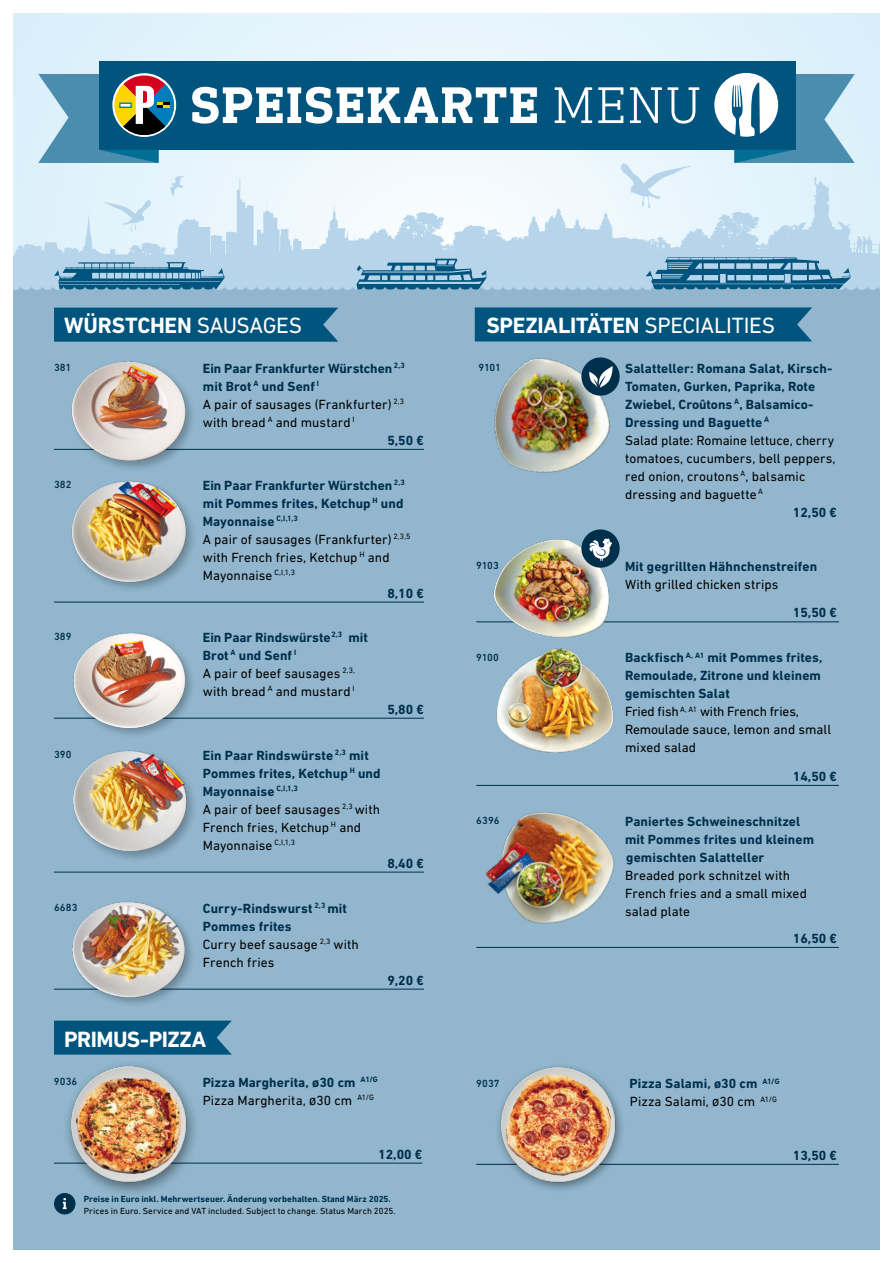
<style>
.page{position:relative;width:893px;height:1263px;background:#fff}
.page>*{position:absolute;margin:0;border:0;box-sizing:border-box;transform-origin:0 0}
.t1{font:700 52.5px "DIN Next Slab Pro";letter-spacing:.02em;color:#fff}
.t2{font:700 22.5px "DIN Next LT Pro";letter-spacing:-.01em;color:#fff}
.t3{font:700 13.5px/18px "DIN Next LT Pro";letter-spacing:.005em;color:#002f4c}
.t4{font:13.5px/18px "DIN Next LT Pro";letter-spacing:.005em;color:#000}
.t5{font:500 10.5px "DIN Next LT Pro";letter-spacing:.01em;color:#002f4c}
.t6{font:9px "DIN Next LT Pro";letter-spacing:.01em;color:#000}
.t7{font:700 9px "DIN Next LT Pro";letter-spacing:.005em;color:#002f4c}
.s1{font-weight:300}
.s2{font-weight:400}
.s3{font-weight:700;color:#002f4c}
.s4{font-weight:400;color:#000}
</style>
<div class="page">
<div style="left:0;top:0;width:893px;height:299px;background:linear-gradient(to right,#e4f4fc,#e4f4fc)"></div>
<svg style="left:13px;top:177px;width:867px;height:106px"></svg>
<svg style="left:645px;top:257px;width:206px;height:26px;background:#5c95b4"></svg>
<svg style="left:54px;top:262px;width:171px;height:21px;background:#6198b7"></svg>
<svg style="left:356px;top:259px;width:131px;height:24px;background:#71a3c0"></svg>
<div style="left:13px;top:283px;width:867px;height:967px;background:#91b6cd"></div>
<div style="left:54px;top:308px;width:284px;height:34px;background:#00547e"></div>
<hr style="left:54px;top:449px;width:370px;height:1px;background:#002f4c">
<hr style="left:54px;top:602px;width:370px;height:1px;background:#002f4c">
<hr style="left:54px;top:718px;width:370px;height:1px;background:#002f4c">
<hr style="left:54px;top:872px;width:370px;height:1px;background:#002f4c">
<hr style="left:54px;top:989px;width:370px;height:1px;background:#002f4c">
<div style="left:70px;top:359px;width:127px;height:114px;background:#000;opacity:.25"></div>
<img style="left:66px;top:361px;width:133px;height:100px">
<div style="left:70px;top:479px;width:128px;height:114px;background:#000;opacity:.25"></div>
<img style="left:58px;top:478px;width:138px;height:104px">
<div style="left:71px;top:631px;width:125px;height:108px;background:#000;opacity:.25"></div>
<img style="left:67px;top:631px;width:127px;height:96px">
<div style="left:71px;top:748px;width:128px;height:115px;background:#000;opacity:.25"></div>
<img style="left:62px;top:749px;width:136px;height:102px">
<div style="left:475px;top:307px;width:337px;height:34px;background:#00547e"></div>
<div style="left:71px;top:900px;width:126px;height:108px;background:#000;opacity:.25"></div>
<img style="left:61px;top:898px;width:130px;height:102px">
<svg style="left:54px;top:1020px;width:178px;height:34px;background:#085a82"></svg>
<svg style="left:620px;top:162px;width:73px;height:47px;background:#dfeff8"></svg>
<svg style="left:170px;top:175px;width:15px;height:21px"></svg>
<svg style="left:101px;top:199px;width:51px;height:33px;background:#daedf8"></svg>
<div style="left:99px;top:61px;width:696px;height:89px;background:#00547e"></div>
<svg style="left:38px;top:74px;width:136px;height:89px"></svg>
<svg style="left:714px;top:73px;width:141px;height:90px"></svg>
<div style="left:54px;top:1193px;width:21px;height:21px;background:#002f4c;border-radius:50%"></div>
<svg style="left:63px;top:1198px;width:4px;height:11px"></svg>
<hr style="left:54px;top:1163px;width:368px;height:1px;background:#002f4c">
<hr style="left:476px;top:622px;width:363px;height:1px;background:#002f4c">
<hr style="left:476px;top:785px;width:363px;height:1px;background:#002f4c">
<hr style="left:476px;top:947px;width:363px;height:1px;background:#002f4c">
<hr style="left:476px;top:1164px;width:363px;height:1px;background:#002f4c">
<div style="left:62px;top:1060px;width:138px;height:138px;background:#000;opacity:.44"></div>
<img style="left:64px;top:1063px;width:129px;height:122px">
<div style="left:494px;top:1062px;width:131px;height:132px;background:#000;opacity:.44"></div>
<img style="left:493px;top:1063px;width:130px;height:122px">
<img style="left:492px;top:536px;width:121px;height:100px">
<img style="left:463px;top:341px;width:168px;height:145px">
<img style="left:472px;top:636px;width:145px;height:120px">
<img style="left:439px;top:756px;width:220px;height:236px">
<svg style="left:579px;top:527px;width:43px;height:43px;background:#618295"></svg>
<svg style="left:579px;top:355px;width:43px;height:43px;background:#587b90"></svg>
<div style="left:0;top:0;width:13px;height:1263px;background:#fff"></div>
<div style="left:880px;top:0;width:13px;height:1263px;background:#fff"></div>
<div style="left:0;top:0;width:893px;height:13px;background:#fff"></div>
<h1 class="t1" style="left:190px;top:74px;width:513px">SPEISEKARTE <span class="s1">MENU</span></h1>
<h2 class="t2" style="left:64px;top:312px;width:239px">WÜRSTCHEN <span class="s2">SAUSAGES</span></h2>
<p class="t5" style="left:54px;top:362px;width:19px">381</p>
<p class="t3" style="left:203px;top:359px;width:204px">Ein Paar Frankfurter Würstchen <sup>2,3</sup></p>
<p class="t3" style="left:203px;top:377px;width:118px">mit Brot <sup>A</sup> und Senf <sup>I</sup></p>
<p class="t4" style="left:203px;top:395px;width:203px">A pair of sausages (Frankfurter) <sup>2,3</sup></p>
<p class="t4" style="left:203px;top:413px;width:153px">with bread <sup>A</sup> and mustard <sup>I</sup></p>
<p class="t3" style="left:387px;top:431px;width:38px">5,50 €</p>
<p class="t5" style="left:54px;top:478px;width:19px">382</p>
<p class="t3" style="left:203px;top:476px;width:204px">Ein Paar Frankfurter Würstchen <sup>2,3</sup></p>
<p class="t3" style="left:203px;top:494px;width:202px">mit Pommes frites, Ketchup <sup>H</sup> und</p>
<p class="t3" style="left:203px;top:512px;width:97px">Mayonnaise <sup>C,I,1,3</sup></p>
<p class="t4" style="left:203px;top:530px;width:209px">A pair of sausages (Frankfurter) <sup>2,3,5</sup></p>
<p class="t4" style="left:203px;top:548px;width:188px">with French fries, Ketchup <sup>H</sup> and</p>
<p class="t4" style="left:203px;top:566px;width:94px">Mayonnaise <sup>C,I,1,3</sup></p>
<p class="t3" style="left:387px;top:584px;width:38px">8,10 €</p>
<p class="t5" style="left:54px;top:630px;width:19px">389</p>
<p class="t4" style="left:203px;top:628px;width:167px"><span class="s3">Ein Paar Rindswürste</span><sup>2,3</sup> <span class="s3">mit<br>Brot</span> <sup>A</sup> <span class="s3">und Senf</span> <sup>I<br></sup>A pair of beef sausages <sup>2,3, </sup>with bread <sup>A</sup> and mustard <sup>I</sup></p>
<p class="t3" style="left:387px;top:700px;width:38px">5,80 €</p>
<p class="t5" style="left:54px;top:748px;width:19px">390</p>
<p class="t4" style="left:203px;top:746px;width:179px"><span class="s3">Ein Paar Rindswürste</span> <sup>2,3</sup> <span class="s3">mit<br>Pommes frites, Ketchup</span> <sup>H</sup> <span class="s3">und<br>Mayonnaise</span> <sup>C,I,1,3<br></sup>A pair of beef sausages <sup>2,3</sup> with<br>French fries, Ketchup <sup>H</sup> and<br>Mayonnaise <sup>C,I,1,3</sup></p>
<p class="t3" style="left:387px;top:854px;width:38px">8,40 €</p>
<p class="t5" style="left:54px;top:901px;width:25px">6683</p>
<p class="t3" style="left:203px;top:899px;width:158px">Curry-Rindswurst <sup>2,3</sup> mit<br>Pommes frites<br><span class="s4">Curry beef sausage</span> <sup>2,3</sup> <span class="s4">with<br>French fries</span></p>
<p class="t3" style="left:387px;top:971px;width:38px">9,20 €</p>
<h2 class="t2" style="left:64px;top:1026px;width:144px">PRIMUS-PIZZA</h2>
<p class="t5" style="left:54px;top:1075px;width:25px">9036</p>
<p class="t3" style="left:203px;top:1073px;width:177px">Pizza Margherita, ø30 cm <sup>A1/G<br></sup><span class="s4">Pizza Margherita, Ø30 cm</span> <sup>A1/G</sup></p>
<p class="t3" style="left:378px;top:1145px;width:46px">12,00 €</p>
<p class="t7" style="left:84px;top:1194px;width:309px">Preise in Euro inkl. Mehrwertseuer. Änderung vorbehalten. Stand März 2025.</p>
<p class="t6" style="left:84px;top:1206px;width:313px">Prices in Euro. Service and VAT included. Subject to change. Status March 2025.</p>
<h2 class="t2" style="left:486px;top:312px;width:290px">SPEZIALITÄTEN <span class="s2">SPECIALITIES</span></h2>
<p class="t5" style="left:478px;top:362px;width:24px">9101</p>
<p class="t3" style="left:625px;top:359px;width:209px">Salatteller: Romana Salat, Kirsch-</p>
<p class="t3" style="left:625px;top:377px;width:192px">Tomaten, Gurken, Paprika, Rote</p>
<p class="t3" style="left:625px;top:395px;width:190px">Zwiebel, Croûtons <sup>A</sup>, Balsamico-</p>
<p class="t3" style="left:625px;top:413px;width:146px">Dressing und Baguette <sup>A</sup></p>
<p class="t4" style="left:625px;top:431px;width:211px">Salad plate: Romaine lettuce, cherry</p>
<p class="t4" style="left:625px;top:449px;width:212px">tomatoes, cucumbers, bell peppers,</p>
<p class="t4" style="left:625px;top:467px;width:182px">red onion, croutons <sup>A</sup>, balsamic</p>
<p class="t4" style="left:625px;top:485px;width:139px">dressing and baguette <sup>A</sup></p>
<p class="t3" style="left:793px;top:503px;width:46px">12,50 €</p>
<p class="t5" style="left:476px;top:560px;width:24px">9103</p>
<p class="t3" style="left:625px;top:557px;width:194px">Mit gegrillten Hähnchenstreifen</p>
<p class="t4" style="left:625px;top:575px;width:155px">With grilled chicken strips</p>
<p class="t3" style="left:793px;top:604px;width:46px">15,50 €</p>
<p class="t5" style="left:476px;top:651px;width:24px">9100</p>
<p class="t3" style="left:625px;top:649px;width:208px">Backfisch <sup>A,</sup> <sup>A1</sup> mit Pommes frites,<br>Remoulade, Zitrone und kleinem gemischten Salat<br><span class="s4">Fried fish</span> <sup>A,</sup> <sup>A1</sup> <span class="s4">with French fries,<br>Remoulade sauce, lemon and small mixed salad</span></p>
<p class="t3" style="left:793px;top:767px;width:46px">14,50 €</p>
<p class="t5" style="left:476px;top:815px;width:25px">6396</p>
<p class="t3" style="left:625px;top:812px;width:191px">Paniertes Schweineschnitzel mit Pommes frites und kleinem gemischten Salatteller</p>
<p class="t4" style="left:625px;top:866px;width:183px">Breaded pork schnitzel with<br>French fries and a small mixed salad plate</p>
<p class="t3" style="left:793px;top:929px;width:46px">16,50 €</p>
<p class="t5" style="left:476px;top:1077px;width:25px">9037</p>
<p class="t3" style="left:629px;top:1075px;width:152px">Pizza Salami, ø30 cm <sup>A1/G<br></sup><span class="s4">Pizza Salami, Ø30 cm</span> <sup>A1/G</sup></p>
<p class="t3" style="left:793px;top:1146px;width:46px">13,50 €</p>
</div>
